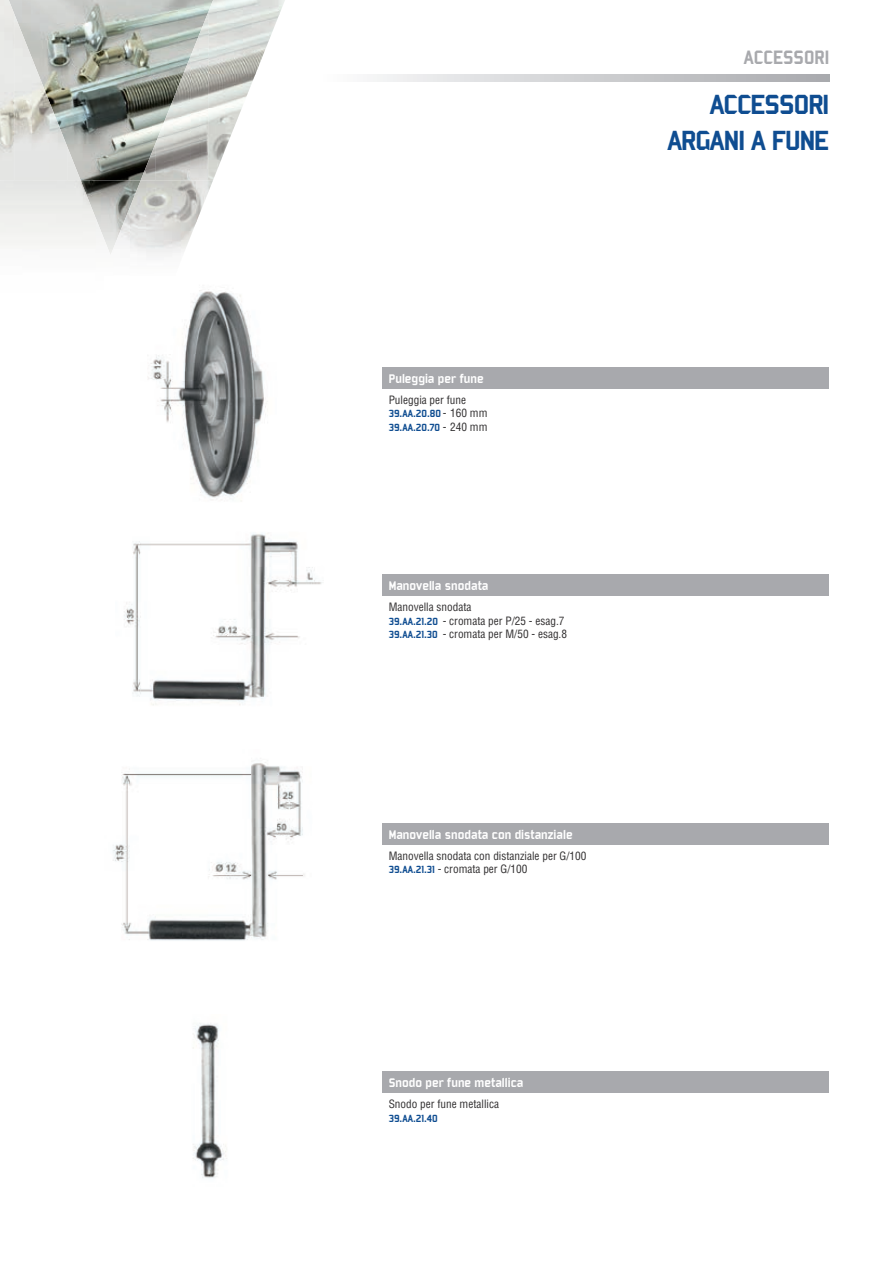
<style>
.page{position:relative;width:893px;height:1263px;background:#fff}
.page>*{position:absolute;margin:0;border:0;box-sizing:border-box;transform-origin:0 0}
.t1{font:30px/36px "Bombardier";letter-spacing:-.03em;color:#0f4d91;text-align:right;scale:1.04 1}
.t2{font:21px "Bombardier";color:#a8a9ad}
.t3{font:13.5px "Bombardier";color:#fff}
.t4{font:condensed 11.25px/13.5px "Helvetica";color:#312f30}
.t5{font:11.25px/13.5px "Bombardier";color:#0f4d91}
.s1{font-family:"Helvetica";font-stretch:condensed;color:#312f30}
.s2{font-family:"Bombardier";font-stretch:normal;color:#0f4d91}
</style>
<div class="page">
<svg style="left:373px;top:75px;width:456px;height:7px;background:#cdced0"></svg>
<img style="left:15px;top:0;width:131px;height:180px">
<svg style="left:146px;top:0;width:110px;height:143px;background:#b1b8b2"></svg>
<img style="left:96px;top:180px;width:33px;height:39px">
<img style="left:0;top:0;width:15px;height:180px">
<img style="left:208px;top:0;width:71px;height:74px">
<img style="left:279px;top:0;width:6px;height:15px">
<img style="left:14px;top:14px;width:18px;height:166px">
<img style="left:191px;top:11px;width:18px;height:169px">
<img style="left:173px;top:55px;width:18px;height:125px">
<img style="left:32px;top:58px;width:18px;height:122px">
<img style="left:208px;top:74px;width:47px;height:35px">
<img style="left:50px;top:103px;width:18px;height:77px">
<img style="left:155px;top:99px;width:18px;height:81px">
<img style="left:208px;top:108px;width:34px;height:52px">
<img style="left:67px;top:146px;width:14px;height:34px">
<img style="left:141px;top:143px;width:15px;height:37px">
<img style="left:208px;top:160px;width:13px;height:20px">
<img style="left:0;top:180px;width:96px;height:66px">
<img style="left:129px;top:180px;width:67px;height:76px">
<img style="left:196px;top:180px;width:17px;height:42px">
<img style="left:113px;top:208px;width:17px;height:48px">
<img style="left:96px;top:219px;width:17px;height:35px">
<div style="left:383px;top:367px;width:446px;height:22px;background:#a8a9ad"></div>
<div style="left:383px;top:1071px;width:446px;height:22px;background:#a8a9ad"></div>
<div style="left:383px;top:575px;width:446px;height:21px;background:#a8a9ad"></div>
<div style="left:383px;top:823px;width:446px;height:22px;background:#a8a9ad"></div>
<img style="left:148px;top:289px;width:120px;height:212px">
<img style="left:193px;top:1023px;width:34px;height:155px">
<img style="left:124px;top:533px;width:198px;height:172px">
<img style="left:113px;top:762px;width:192px;height:179px">
<h2 class="t2" style="left:744px;top:46px;width:87px">ACCESSORI</h2>
<h1 class="t1" style="left:667px;top:87px;width:157px">ACCESSORI<br>ARGANI A FUNE</h1>
<p class="t3" style="left:389px;top:371px;width:97px">Puleggia per fune</p>
<p class="t4" style="left:389px;top:393px;width:79px">Puleggia per fune</p>
<p class="t5" style="left:389px;top:407px;width:100px">39.AA.20.80 <span class="s1">- 160 mm<br></span>39.AA.20.70 <span class="s1">- 240 mm</span></p>
<p class="t3" style="left:389px;top:578px;width:101px">Manovella snodata</p>
<p class="t4" style="left:389px;top:600px;width:180px">Manovella snodata<br><span class="s2">39.AA.21.20</span> - cromata per P/25 - esag.7<br><span class="s2">39.AA.21.30</span> - cromata per M/50 - esag.8</p>
<p class="t3" style="left:389px;top:827px;width:185px">Manovella snodata con distanziale</p>
<p class="t4" style="left:389px;top:849px;width:199px">Manovella snodata con distanziale per G/100<br><span class="s2">39.AA.21.31</span> - cromata per G/100</p>
<p class="t3" style="left:389px;top:1075px;width:136px">Snodo per fune metallica</p>
<p class="t4" style="left:389px;top:1097px;width:112px">Snodo per fune metallica</p>
<p class="t5" style="left:389px;top:1111px;width:50px">39.AA.21.40</p>
</div>
